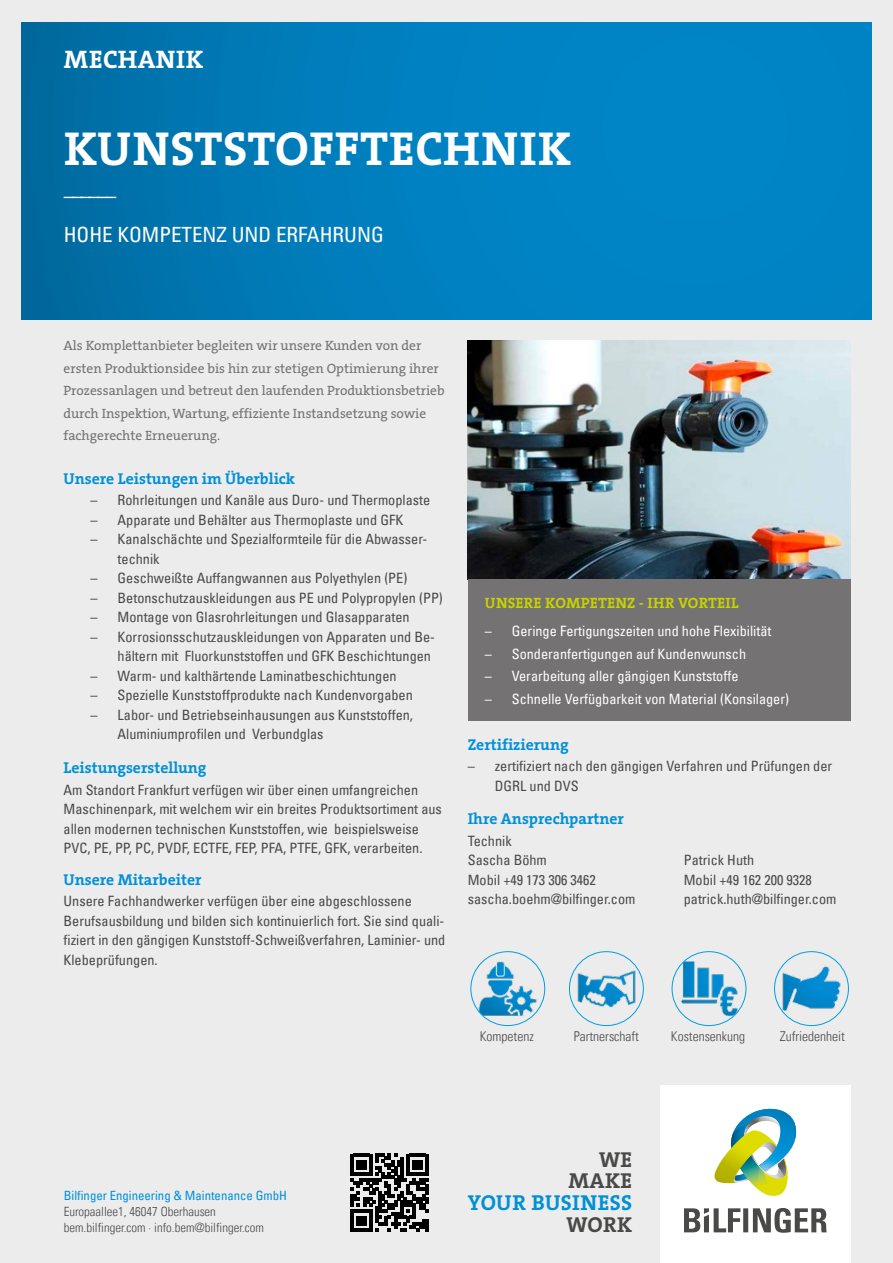
<style>
.page{position:relative;width:893px;height:1263px;background:#ececed}
.page>*{position:absolute;margin:0;border:0;box-sizing:border-box;transform-origin:0 0}
.t1{font:700 48px "The Serif W7";letter-spacing:.015em;color:#fff}
.t2{font:700 25.5px "The Serif W7";letter-spacing:.015em;color:#fff}
.t3{font:700 21.75px "The Serif W7";letter-spacing:.015em;color:#0090d6}
.t4{font:700 21.75px/21.8px "The Serif W7";letter-spacing:.015em;color:#494948;text-align:right}
.t5{font:condensed 21px/38.5px "Univers Com 57";color:#fff}
.t6{font:700 15.75px "The Serif W7";color:#0090d6}
.t7{font:700 15px "The Serif W7";letter-spacing:.015em;color:#c7d300}
.t8{font:condensed 14.25px/19.5px "Univers Com 57";color:#494948}
.t9{font:condensed 14.25px "Univers Com 57";color:#fff}
.t10{font:13.5px/22.5px "The Serif W5 Plain";color:#747272}
.t11{font:13.5px "Univers Com 47 Light Cond";color:#494948}
.t12{font:12.75px/15.8px "Univers Com 47 Light Cond";color:#494948}
.t13{font:condensed 12.75px "Univers Com 57";color:#0090d6}
</style>
<div class="page">
<div style="left:21px;top:22px;width:851px;height:298px;background:linear-gradient(to right,#0070a8,#008acf)"></div>
<img style="left:468px;top:340px;width:382px;height:239px">
<svg style="left:351px;top:1154px;width:77px;height:77px"></svg>
<div style="left:660px;top:1085px;width:191px;height:178px;background:#fff"></div>
<svg style="left:714px;top:1109px;width:83px;height:87px"></svg>
<svg style="left:684px;top:1208px;width:143px;height:25px"></svg>
<div style="left:468px;top:579px;width:382px;height:142px;background:#747272"></div>
<img style="left:471px;top:952px;width:74px;height:73px;border-radius:37px">
<div style="left:471px;top:951px;width:74px;height:75px;border:1px solid #009ee3;border-radius:50%"></div>
<img style="left:569px;top:952px;width:74px;height:73px;border-radius:37px">
<div style="left:569px;top:951px;width:74px;height:75px;border:1px solid #009ee3;border-radius:50%"></div>
<img style="left:672px;top:952px;width:74px;height:73px;border-radius:37px">
<div style="left:672px;top:951px;width:74px;height:75px;border:1px solid #009ee3;border-radius:50%"></div>
<img style="left:774px;top:952px;width:74px;height:73px;border-radius:37px">
<div style="left:774px;top:951px;width:75px;height:75px;border:1px solid #009ee3;border-radius:50%"></div>
<h2 class="t2" style="left:64px;top:44px;width:141px">MECHANIK</h2>
<h1 class="t1" style="left:64px;top:118px;width:509px">KUNSTSTOFFTECHNIK</h1>
<h3 class="t5" style="left:64px;top:176px;width:322px">––––––<br>HOHE KOMPETENZ UND ERFAHRUNG</h3>
<p class="t10" style="left:64px;top:334px;width:383px">Als Komplettanbieter begleiten wir unsere Kunden von der ersten Produktionsidee bis hin zur stetigen Optimierung ihrer Prozessanlagen und betreut den laufenden Produktionsbetrieb durch Inspektion, Wartung, effiziente Instandsetzung sowie fachgerechte Erneuerung.</p>
<p class="t6" style="left:64px;top:468px;width:233px">Unsere Leistungen im Überblick</p>
<p class="t8" style="left:91px;top:490px;width:341px">– Rohrleitungen und Kanäle aus Duro- und Thermoplaste</p>
<p class="t8" style="left:91px;top:510px;width:314px">– Apparate und Behälter aus Thermoplaste und GFK</p>
<p class="t8" style="left:118px;top:529px;width:311px;text-indent:-27px">– Kanalschächte und Spezialformteile für die Abwasser&shy;technik</p>
<p class="t8" style="left:91px;top:568px;width:318px">– Geschweißte Auffangwannen aus Polyethylen (PE)</p>
<p class="t8" style="left:91px;top:588px;width:354px">– Betonschutzauskleidungen aus PE und Polypropylen (PP)</p>
<p class="t8" style="left:91px;top:607px;width:321px">– Montage von Glasrohrleitungen und Glasapparaten</p>
<p class="t8" style="left:91px;top:627px;width:346px;text-align:right">– Korrosionsschutzauskleidungen von Apparaten und Be&shy;hältern mit Fluorkunststoffen und GFK Beschichtungen</p>
<p class="t8" style="left:91px;top:666px;width:307px">– Warm- und kalthärtende Laminatbeschichtungen</p>
<p class="t8" style="left:91px;top:685px;width:324px">– Spezielle Kunststoffprodukte nach Kundenvorgaben</p>
<p class="t8" style="left:118px;top:705px;width:297px;text-indent:-27px">– Labor- und Betriebseinhausungen aus Kunststoffen,<br>Aluminiumprofilen und Verbundglas</p>
<p class="t6" style="left:64px;top:758px;width:144px">Leistungserstellung</p>
<p class="t8" style="left:64px;top:779px;width:380px">Am Standort Frankfurt verfügen wir über einen umfangreichen Maschinenpark, mit welchem wir ein breites Produktsortiment aus allen modernen technischen Kunststoffen, wie beispielsweise PVC, PE, PP, PC, PVDF, ECTFE, FEP, PFA, PTFE, GFK, verarbeiten.</p>
<p class="t6" style="left:64px;top:869px;width:140px">Unsere Mitarbeiter</p>
<p class="t8" style="left:64px;top:891px;width:383px">Unsere Fachhandwerker verfügen über eine abgeschlossene Berufsausbildung und bilden sich kontinuierlich fort. Sie sind quali&shy;fiziert in den gängigen Kunststoff-Schweißverfahren, Laminier- und Klebeprüfungen.</p>
<p class="t7" style="left:485px;top:593px;width:255px">UNSERE KOMPETENZ - IHR VORTEIL</p>
<p class="t9" style="left:485px;top:622px;width:288px">– Geringe Fertigungszeiten und hohe Flexibilität</p>
<p class="t9" style="left:485px;top:645px;width:263px">– Sonderanfertigungen auf Kundenwunsch</p>
<p class="t9" style="left:485px;top:667px;width:255px">– Verarbeitung aller gängigen Kunststoffe</p>
<p class="t9" style="left:485px;top:690px;width:306px">– Schnelle Verfügbarkeit von Material (Konsilager)</p>
<p class="t6" style="left:468px;top:734px;width:102px">Zertifizierung</p>
<p class="t8" style="left:495px;top:756px;width:339px;text-indent:-27px">– zertifiziert nach den gängigen Verfahren und Prüfungen der<br>DGRL und DVS</p>
<p class="t6" style="left:468px;top:809px;width:158px">Ihre Ansprechpartner</p>
<p class="t8" style="left:468px;top:831px;width:81px">Technik<br>Sascha Böhm</p>
<p class="t8" style="left:684px;top:850px;width:72px">Patrick Huth</p>
<p class="t8" style="left:468px;top:870px;width:130px">Mobil +49 173 306 3462</p>
<p class="t8" style="left:684px;top:870px;width:130px">Mobil +49 162 200 9328</p>
<p class="t8" style="left:468px;top:889px;width:169px">sascha.boehm@bilfinger.com</p>
<p class="t8" style="left:684px;top:889px;width:154px">patrick.huth@bilfinger.com</p>
<p class="t11" style="left:480px;top:1028px;width:55px">Kompetenz</p>
<p class="t11" style="left:574px;top:1028px;width:67px">Partnerschaft</p>
<p class="t11" style="left:671px;top:1028px;width:76px">Kostensenkung</p>
<p class="t11" style="left:780px;top:1028px;width:67px">Zufriedenheit</p>
<p class="t13" style="left:64px;top:1188px;width:225px">Bilfinger Engineering &amp; Maintenance GmbH</p>
<p class="t12" style="left:64px;top:1204px;width:202px">Europaallee1, 46047 Oberhausen bem.bilfinger.com · info.bem@bilfinger.com</p>
<h3 class="t4" style="left:569px;top:1148px;width:65px">WE<br>MAKE</h3>
<h3 class="t3" style="left:468px;top:1189px;width:166px">YOUR BUSINESS</h3>
<h3 class="t4" style="left:566px;top:1214px;width:67px">WORK</h3>
</div>
